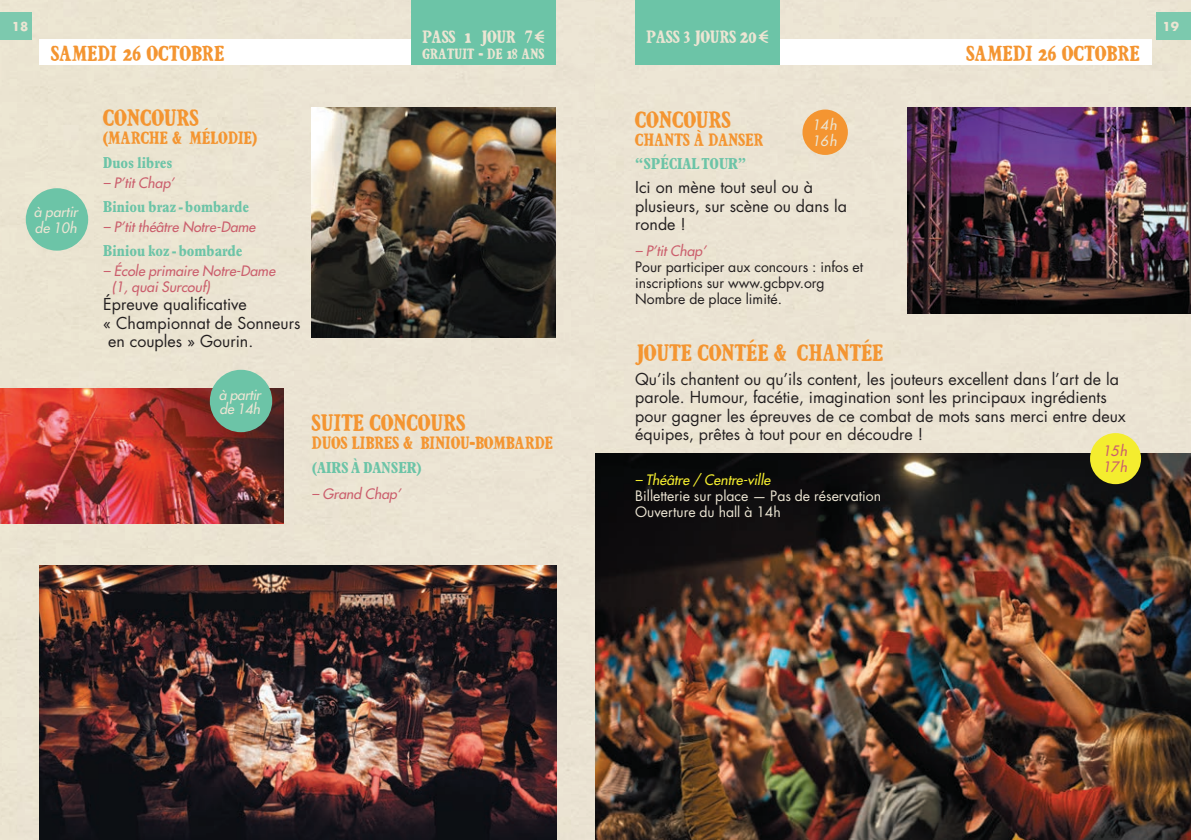
<style>
.page{position:relative;width:1191px;height:840px;background:#fff}
.page>*{position:absolute;margin:0;border:0;box-sizing:border-box;transform-origin:0 0}
.t1{font:24px "Plantin Heavy Condensedfelttip";color:#f49531}
.t2{font:22px "Plantin Heavy Condensedfelttip";letter-spacing:.005em;color:#f49531}
.t3{font:18px "Plantin Heavy Condensedfelttip";color:#f49531}
.t4{font:18px "Plantin Heavy Condensedfelttip";letter-spacing:.005em;color:#ece5d3}
.t5{font:16px/18.4px "Futura Std";color:#231f20}
.t6{font:700 condensed 16px "Plantin Std";color:#6cc4a7}
.t7{font:15px "Plantin Heavy Condensedfelttip";letter-spacing:.005em;color:#ece5d3}
.t8{font:italic 500 14px/16px "Futura Std";color:#cb5f6d}
.t9{font:14px/16px "Futura Std";color:#231f20}
.t10{font:14px/16px "Futura Std";color:#ece5d3}
.t11{font:italic 500 14px "Futura Std";color:#f4ed2f}
.t12{font:italic 500 14px/16px "Futura Std";color:#ece5d3}
.t13{font:italic 500 14px/14px "Futura Std";letter-spacing:-.02em;color:#ece5d3}
.t14{font:700 12px "Futura Std";color:#ece5d3}
.s1{font-size:20px}
</style>
<div class="page">
<div style="left:0;top:0;width:1191px;height:839px;background:#ebe4d3"></div>
<div style="left:40px;top:40px;width:516px;height:25px;background:#fff"></div>
<div style="left:0;top:12px;width:31px;height:28px;background:#7cc9ae"></div>
<div style="left:1157px;top:12px;width:34px;height:28px;background:#7cc9ae"></div>
<div style="left:780px;top:40px;width:371px;height:25px;background:#fff"></div>
<img style="left:40px;top:565px;width:516px;height:274px">
<img style="left:0;top:388px;width:284px;height:135px">
<img style="left:595px;top:453px;width:596px;height:386px">
<div style="left:26px;top:188px;width:62px;height:62px;background:#6cc4a7;border-radius:50%"></div>
<div style="left:210px;top:369px;width:62px;height:63px;background:#6cc4a7;border-radius:50%"></div>
<div style="left:802px;top:109px;width:46px;height:46px;background:#f49531;border-radius:50%"></div>
<div style="left:411px;top:0;width:145px;height:65px;background:#6cc4a7"></div>
<img style="left:312px;top:107px;width:244px;height:230px">
<img style="left:907px;top:108px;width:284px;height:205px">
<div style="left:1090px;top:433px;width:51px;height:51px;background:#f4ed2f;border-radius:50%"></div>
<div style="left:635px;top:0;width:145px;height:65px;background:#6cc4a7"></div>
<p class="t14" style="left:12px;top:18px;width:18px">18</p>
<p class="t14" style="left:1162px;top:18px;width:18px">19</p>
<h2 class="t2" style="left:51px;top:41px;width:175px">SAMEDI 26 OCTOBRE</h2>
<h2 class="t2" style="left:966px;top:41px;width:175px">SAMEDI 26 OCTOBRE</h2>
<p class="t4" style="left:422px;top:27px;width:123px">PASS 1 JOUR <sup>7</sup>€</p>
<p class="t7" style="left:422px;top:46px;width:123px">GRATUIT - DE 18 ANS</p>
<p class="t4" style="left:646px;top:27px;width:123px">PASS 3 JOURS <span class="s1">20</span>€</p>
<p class="t12" style="left:34px;top:204px;width:46px">à partir de 10h</p>
<h1 class="t1" style="left:103px;top:104px;width:97px">CONCOURS</h1>
<p class="t3" style="left:103px;top:128px;width:155px">(MARCHE &amp; MÉLODIE)</p>
<p class="t6" style="left:103px;top:153px;width:71px">Duos libres</p>
<p class="t8" style="left:103px;top:175px;width:73px">– P’tit Chap’</p>
<p class="t6" style="left:103px;top:197px;width:147px">Biniou braz -bombarde</p>
<p class="t8" style="left:103px;top:219px;width:154px">– P’tit théâtre Notre-Dame</p>
<p class="t6" style="left:103px;top:240px;width:141px">Biniou koz -bombarde</p>
<p class="t8" style="left:112px;top:263px;width:165px;text-indent:-8px">– École primaire Notre-Dame (1, quai Surcouf)</p>
<p class="t5" style="left:103px;top:295px;width:145px">Épreuve qualificative</p>
<p class="t5" style="left:103px;top:313px;width:199px">« Championnat de Sonneurs</p>
<p class="t5" style="left:108px;top:332px;width:147px">en couples » Gourin.</p>
<p class="t13" style="left:219px;top:387px;width:44px">à partir de 14h</p>
<h1 class="t1" style="left:312px;top:409px;width:155px">SUITE CONCOURS</h1>
<p class="t3" style="left:312px;top:432px;width:243px">DUOS LIBRES &amp; BINIOU-BOMBARDE</p>
<p class="t6" style="left:312px;top:457px;width:111px">(AIRS À DANSER)</p>
<p class="t8" style="left:312px;top:485px;width:91px">– Grand Chap’</p>
<h1 class="t1" style="left:635px;top:106px;width:97px">CONCOURS</h1>
<p class="t3" style="left:635px;top:129px;width:130px">CHANTS À DANSER</p>
<p class="t6" style="left:635px;top:154px;width:112px">“SPÉCIAL TOUR”</p>
<p class="t5" style="left:635px;top:178px;width:213px">Ici on mène tout seul ou à plusieurs, sur scène ou dans la ronde !</p>
<p class="t8" style="left:635px;top:243px;width:73px">– P’tit Chap’</p>
<p class="t9" style="left:635px;top:259px;width:229px">Pour participer aux concours : infos et inscriptions sur www.gcbpv.org<br>Nombre de place limité.</p>
<h1 class="t1" style="left:635px;top:339px;width:250px">JOUTE CONTÉE &amp; CHANTÉE</h1>
<p class="t5" style="left:635px;top:370px;width:492px">Qu’ils chantent ou qu’ils content, les jouteurs excellent dans l’art de la parole. Humour, facétie, imagination sont les principaux ingrédients pour gagner les épreuves de ce combat de mots sans merci entre deux équipes, prêtes à tout pour en découdre !</p>
<p class="t11" style="left:635px;top:470px;width:137px">– Théâtre / Centre-ville</p>
<p class="t10" style="left:635px;top:487px;width:247px">Billetterie sur place — Pas de réservation<br>Ouverture du hall à 14h</p>
<p class="t12" style="left:812px;top:117px;width:26px">14h<br>16h</p>
<p class="t8" style="left:1102px;top:443px;width:26px">15h<br>17h</p>
</div>
